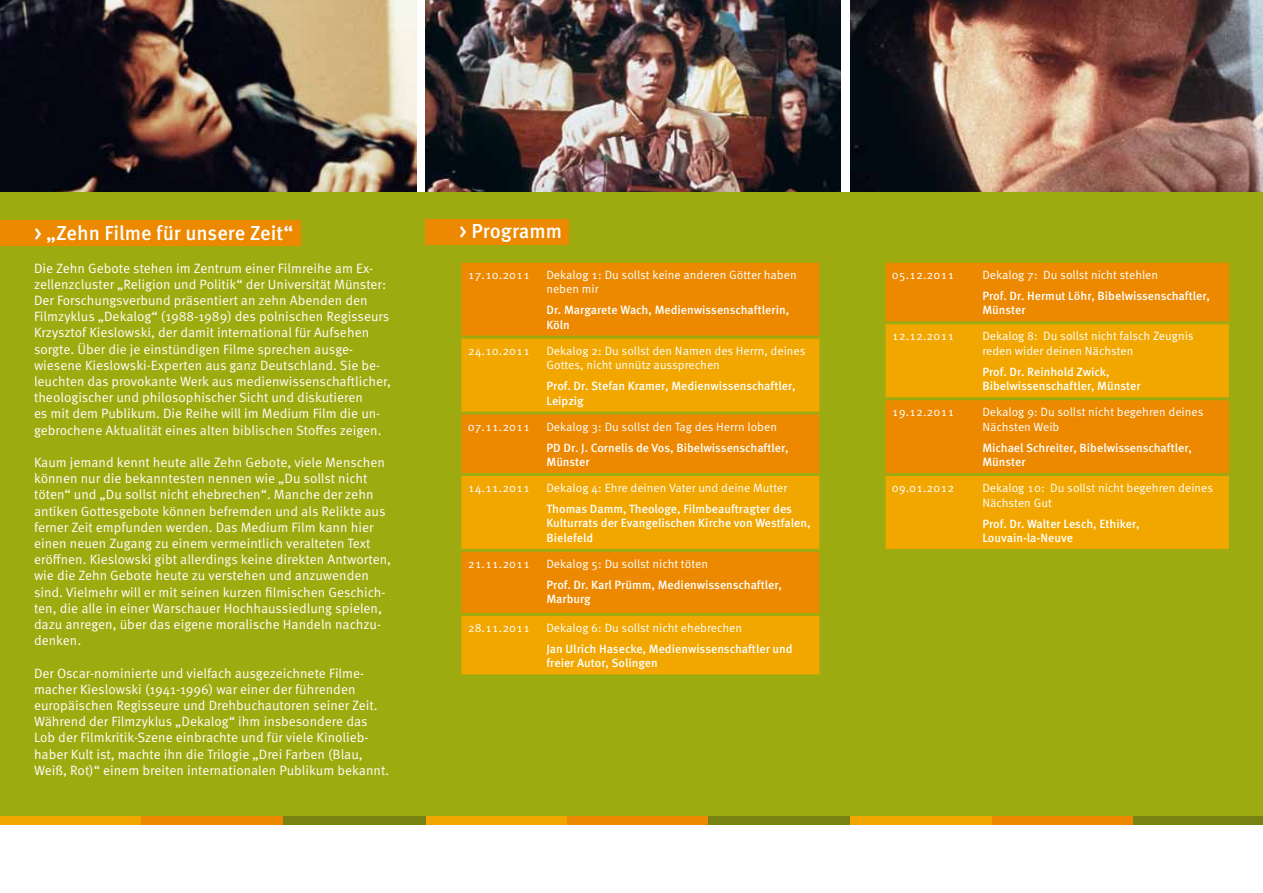
<style>
.page{position:relative;width:1263px;height:893px;background:#fff}
.page>*{position:absolute;margin:0;border:0;box-sizing:border-box;transform-origin:0 0}
.t1{font:500 20.25px "Meta OT";color:#fff}
.t2{font:13.5px/16.2px "Meta OT";color:#fff}
.t3{font:12px/14.4px "Meta OT";color:#fff}
.t4{font:500 12px/14.4px "Meta OT";color:#fff}
</style>
<div class="page">
<div style="left:0;top:0;width:1263px;height:822px;background:#9eab10"></div>
<div style="left:425px;top:816px;width:142px;height:9px;background:#f1a700"></div>
<div style="left:567px;top:816px;width:141px;height:9px;background:#ec8900"></div>
<div style="left:708px;top:816px;width:142px;height:9px;background:#778313"></div>
<div style="left:850px;top:816px;width:142px;height:9px;background:#f1a700"></div>
<div style="left:992px;top:816px;width:142px;height:9px;background:#ec8900"></div>
<div style="left:1134px;top:816px;width:129px;height:9px;background:#778313"></div>
<div style="left:0;top:816px;width:142px;height:9px;background:#f1a700"></div>
<div style="left:142px;top:816px;width:141px;height:9px;background:#ec8900"></div>
<div style="left:283px;top:816px;width:142px;height:9px;background:#778313"></div>
<div style="left:461px;top:263px;width:358px;height:73px;background:#ec8900"></div>
<svg style="left:461px;top:339px;width:358px;height:335px;background:#ee9b00"></svg>
<hr style="left:461px;top:412px;width:79px;height:3px;background:#9eab10">
<hr style="left:540px;top:412px;width:279px;height:3px;background:#9eab10">
<hr style="left:461px;top:473px;width:79px;height:3px;background:#9eab10">
<hr style="left:540px;top:473px;width:279px;height:3px;background:#9eab10">
<hr style="left:461px;top:549px;width:79px;height:3px;background:#9eab10">
<hr style="left:540px;top:549px;width:279px;height:3px;background:#9eab10">
<hr style="left:461px;top:613px;width:79px;height:3px;background:#9eab10">
<hr style="left:540px;top:613px;width:279px;height:3px;background:#9eab10">
<div style="left:0;top:221px;width:301px;height:25px;background:#ec8900"></div>
<div style="left:425px;top:219px;width:144px;height:25px;background:#ec8900"></div>
<div style="left:885px;top:263px;width:344px;height:58px;background:#ec8900"></div>
<svg style="left:885px;top:324px;width:344px;height:225px;background:#ee9d00"></svg>
<hr style="left:885px;top:397px;width:91px;height:3px;background:#9eab10">
<hr style="left:976px;top:397px;width:253px;height:3px;background:#9eab10">
<hr style="left:885px;top:473px;width:91px;height:3px;background:#9eab10">
<hr style="left:976px;top:473px;width:253px;height:3px;background:#9eab10">
<img style="left:850px;top:0;width:413px;height:191px">
<img style="left:425px;top:0;width:415px;height:191px">
<img style="left:0;top:0;width:417px;height:191px">
<h1 class="t1" style="left:34px;top:221px;width:261px">&gt; „Zehn Filme für unsere Zeit“</h1>
<p class="t2" style="left:34px;top:260px;width:359px">Die Zehn Gebote stehen im Zentrum einer Filmreihe am Ex&shy;zellenzcluster „Religion und Politik“ der Universität Münster:<br>Der Forschungsverbund präsentiert an zehn Abenden den Filmzyklus „Dekalog“ (1988-1989) des polnischen Regisseurs Krzysztof Kieslowski, der damit international für Aufsehen sorgte. Über die je einstündigen Filme sprechen ausge&shy;wiesene Kieslowski-Experten aus ganz Deutschland. Sie be&shy;leuchten das provokante Werk aus medienwissenschaftlicher, theologischer und philosophischer Sicht und diskutieren<br>es mit dem Publikum. Die Reihe will im Medium Film die un&shy;gebrochene Aktualität eines alten biblischen Stoffes zeigen.</p>
<p class="t2" style="left:34px;top:454px;width:359px">Kaum jemand kennt heute alle Zehn Gebote, viele Menschen können nur die bekanntesten nennen wie „Du sollst nicht töten“ und „Du sollst nicht ehebrechen“. Manche der zehn antiken Gottesgebote können befremden und als Relikte aus ferner Zeit empfunden werden. Das Medium Film kann hier einen neuen Zugang zu einem vermeintlich veralteten Text eröffnen. Kieslowski gibt allerdings keine direkten Antworten, wie die Zehn Gebote heute zu verstehen und anzuwenden sind. Vielmehr will er mit seinen kurzen filmischen Geschich&shy;ten, die alle in einer Warschauer Hochhaussiedlung spielen, dazu anregen, über das eigene moralische Handeln nachzu&shy;denken.</p>
<p class="t2" style="left:34px;top:665px;width:357px">Der Oscar-nominierte und vielfach ausgezeichnete Filme&shy;macher Kieslowski (1941-1996) war einer der führenden europäischen Regisseure und Drehbuchautoren seiner Zeit.<br>Während der Filmzyklus „Dekalog“ ihm insbesondere das Lob der Filmkritik-Szene einbrachte und für viele Kinolieb&shy;haber Kult ist, machte ihn die Trilogie „Drei Farben (Blau, Weiß, Rot)“ einem breiten internationalen Publikum bekannt.</p>
<h1 class="t1" style="left:459px;top:219px;width:104px">&gt; Programm</h1>
<p class="t3" style="left:468px;top:268px;width:64px">17.10.2011</p>
<p class="t3" style="left:546px;top:268px;width:252px">Dekalog 1: Du sollst keine anderen Götter haben neben mir</p>
<p class="t4" style="left:546px;top:303px;width:244px">Dr. Margarete Wach, Medienwissenschaftlerin,<br>Köln</p>
<p class="t3" style="left:468px;top:343px;width:64px">24.10.2011</p>
<p class="t3" style="left:546px;top:343px;width:261px">Dekalog 2: Du sollst den Namen des Herrn, deines<br>Gottes, nicht unnütz aussprechen</p>
<p class="t4" style="left:546px;top:379px;width:251px">Prof. Dr. Stefan Kramer, Medienwissenschaftler,<br>Leipzig</p>
<p class="t3" style="left:468px;top:419px;width:64px">07.11.2011</p>
<p class="t3" style="left:546px;top:419px;width:232px">Dekalog 3: Du sollst den Tag des Herrn loben</p>
<p class="t4" style="left:546px;top:440px;width:244px">PD Dr. J. Cornelis de Vos, Bibelwissenschaftler,<br>Münster</p>
<p class="t3" style="left:468px;top:481px;width:64px">14.11.2011</p>
<p class="t3" style="left:546px;top:481px;width:242px">Dekalog 4: Ehre deinen Vater und deine Mutter</p>
<p class="t4" style="left:546px;top:502px;width:266px">Thomas Damm, Theologe, Filmbeauftragter des<br>Kulturrats der Evangelischen Kirche von Westfalen,<br>Bielefeld</p>
<p class="t3" style="left:468px;top:557px;width:64px">21.11.2011</p>
<p class="t3" style="left:546px;top:557px;width:163px">Dekalog 5: Du sollst nicht töten</p>
<p class="t4" style="left:546px;top:578px;width:237px">Prof. Dr. Karl Prümm, Medienwissenschaftler,<br>Marburg</p>
<p class="t3" style="left:468px;top:621px;width:64px">28.11.2011</p>
<p class="t3" style="left:546px;top:621px;width:197px">Dekalog 6: Du sollst nicht ehebrechen</p>
<p class="t4" style="left:546px;top:642px;width:248px">Jan Ulrich Hasecke, Medienwissenschaftler und freier Autor, Solingen</p>
<p class="t3" style="left:892px;top:268px;width:64px">05.12.2011</p>
<p class="t3" style="left:982px;top:268px;width:177px">Dekalog 7: Du sollst nicht stehlen</p>
<p class="t4" style="left:982px;top:289px;width:229px">Prof. Dr. Hermut Löhr, Bibelwissenschaftler,<br>Münster</p>
<p class="t3" style="left:892px;top:329px;width:64px">12.12.2011</p>
<p class="t3" style="left:982px;top:329px;width:213px">Dekalog 8: Du sollst nicht falsch Zeugnis reden wider deinen Nächsten</p>
<p class="t4" style="left:982px;top:365px;width:160px">Prof. Dr. Reinhold Zwick,<br>Bibelwissenschaftler, Münster</p>
<p class="t3" style="left:892px;top:405px;width:64px">19.12.2011</p>
<p class="t3" style="left:982px;top:405px;width:223px">Dekalog 9: Du sollst nicht begehren deines<br>Nächsten Weib</p>
<p class="t4" style="left:982px;top:440px;width:211px">Michael Schreiter, Bibelwissenschaftler,<br>Münster</p>
<p class="t3" style="left:892px;top:481px;width:64px">09.01.2012</p>
<p class="t3" style="left:982px;top:481px;width:232px">Dekalog 10: Du sollst nicht begehren deines<br>Nächsten Gut</p>
<p class="t4" style="left:982px;top:516px;width:159px">Prof. Dr. Walter Lesch, Ethiker,<br>Louvain-la-Neuve</p>
</div>
